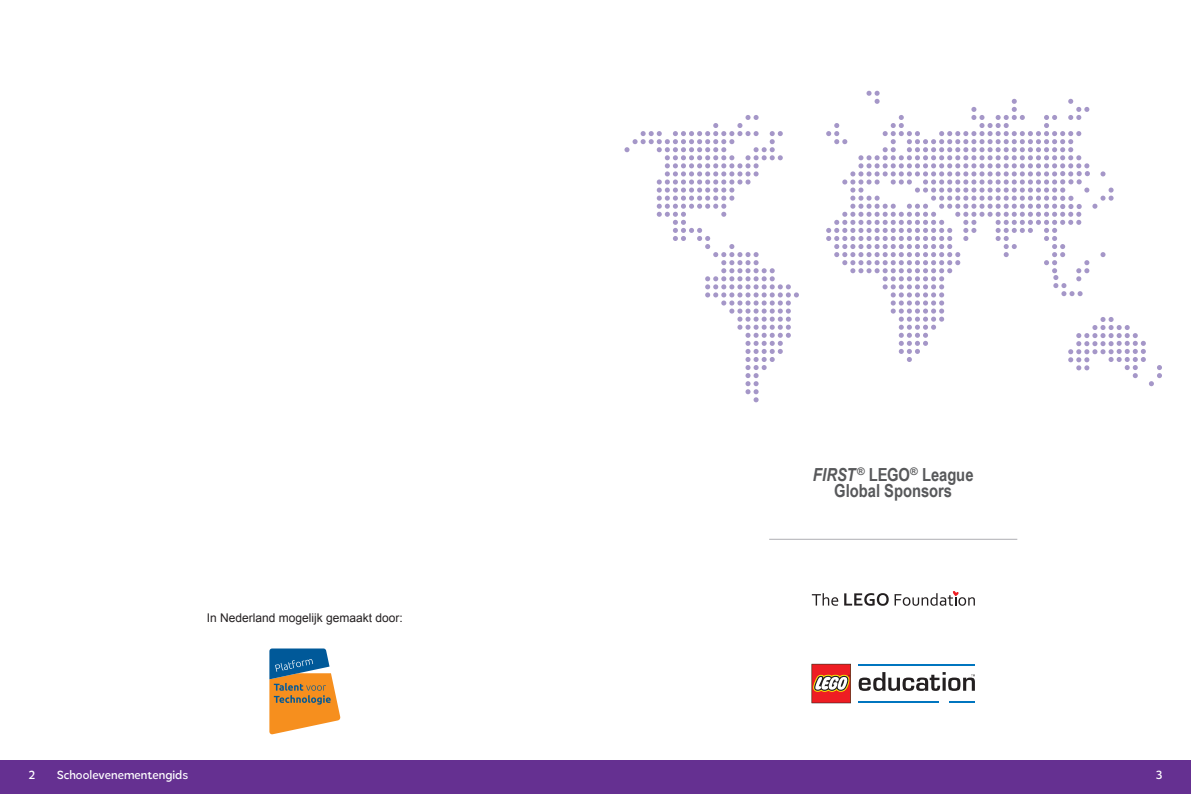
<style>
.page{position:relative;width:1191px;height:794px;background:#fff}
.page>*{position:absolute;margin:0;border:0;box-sizing:border-box;transform-origin:0 0}
.t1{font:700 18px "Arial Narrow";color:#57585a}
.Intro_11{font:12px "Arial";color:#231f20}
.Footer_12_Regular{font:500 12px "Tobi Pro";color:#fff}
.s1{font-style:italic}
</style>
<div class="page">
<div style="left:0;top:760px;width:595px;height:34px;background:#653091"></div>
<div style="left:595px;top:760px;width:596px;height:34px;background:#653091"></div>
<hr style="left:769px;top:539px;width:248px;height:1px;background:#aeafb3">
<svg style="left:624px;top:115px;width:175px;height:287px"></svg>
<svg style="left:826px;top:91px;width:336px;height:295px"></svg>
<svg style="left:269px;top:648px;width:72px;height:87px"></svg>
<svg style="left:812px;top:593px;width:26px;height:13px"></svg>
<svg style="left:844px;top:593px;width:44px;height:13px"></svg>
<svg style="left:894px;top:591px;width:81px;height:15px"></svg>
<hr style="left:859px;top:664px;width:116px;height:1px;background:#0075bf">
<hr style="left:859px;top:701px;width:80px;height:2px;background:#0075bf">
<hr style="left:949px;top:701px;width:26px;height:2px;background:#0075bf">
<svg style="left:858px;top:672px;width:117px;height:19px"></svg>
<svg style="left:811px;top:664px;width:40px;height:39px;background:#d15348"></svg>
<p class="Intro_11" style="left:207px;top:610px;width:198px">In Nederland mogelijk gemaakt door:</p>
<p class="t1" style="left:813px;top:461px;width:162px"><span class="s1">FIRST</span><sup>®</sup> LEGO<sup>®</sup> League</p>
<p class="t1" style="left:834px;top:477px;width:119px">Global Sponsors</p>
<p class="Footer_12_Regular" style="left:28px;top:767px;width:8px">2</p>
<p class="Footer_12_Regular" style="left:57px;top:767px;width:133px">Schoolevenementengids</p>
<p class="Footer_12_Regular" style="left:1155px;top:767px;width:8px">3</p>
</div>
